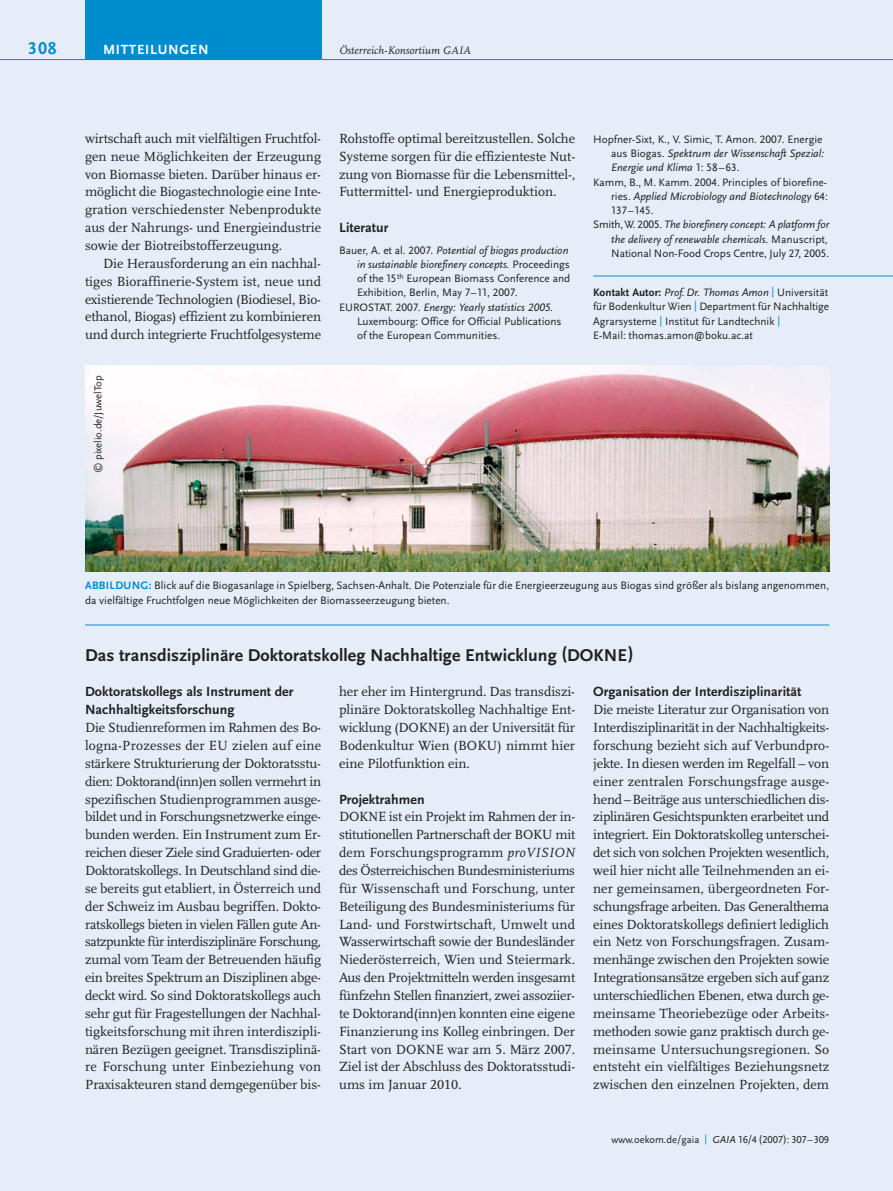
<style>
.page{position:relative;width:893px;height:1191px;background:#e5edf8}
.page>*{position:absolute;margin:0;border:0;box-sizing:border-box;transform-origin:0 0}
.t1{font:700 17.85px "Scala Sans LF";letter-spacing:.005em;color:#231f20}
.t2{font:700 17.85px "Scala Sans LF";color:#008dcf}
.t3{font:13.8px/17.9px "Scala LF";color:#231f20;text-align:justify}
.t4{font:700 13.8px/17.9px "Scala Sans LF";letter-spacing:.005em;color:#231f20}
.t5{font:700 13.8px "Scala Sans LF";letter-spacing:.05em;color:#fff}
.t6{font:11.25px/14.2px "Scala Sans LF";color:#231f20}
.t7{font:italic 11.25px "Scala Sans LF";color:#231f20}
.t8{font:italic 11.25px "Scala LF";color:#231f20}
.t9{font:10.5px "Scala Sans LF";color:#231f20}
.s1{font-style:normal}
.s2{font-weight:700}
.s3{font-style:italic}
.s4{color:#008dcf}
.s5{font-weight:700;color:#008dcf}
</style>
<div class="page">
<div style="left:85px;top:0;width:236px;height:60px;background:#008dcf"></div>
<hr style="left:0;top:59px;width:893px;height:1px;background:#008dcf">
<img style="left:85px;top:366px;width:744px;height:205px">
<hr style="left:593px;top:276px;width:300px;height:1px;background:#008dcf">
<hr style="left:85px;top:624px;width:744px;height:1px;background:#008dcf">
<p class="t2" style="left:28px;top:41px;width:30px">308</p>
<p class="t5" style="left:103px;top:44px;width:107px">MITTEILUNGEN</p>
<p class="t8" style="left:339px;top:45px;width:133px">Österreich-Konsortium GAIA</p>
<p class="t3" style="left:85px;top:131px;width:238px">wirt schaft auch mit vielfältigen Fruchtfol&shy;gen neue Möglichkeiten der Erzeugung von Biomasse bieten. Darüber hinaus er&shy;möglicht die Biogastechnologie eine Inte - gration verschiedenster Nebenprodukte aus der Nahrungs- und Energieindustrie sowie der Biotreibstofferzeugung.</p>
<p class="t3" style="left:85px;top:256px;width:238px;text-indent:18px">Die Herausforderung an ein nachhal&shy;tiges Bioraffinerie-System ist, neue und exis tierende Technologien (Biodiesel, Bio&shy;ethanol, Biogas) effizient zu kombinieren und durch integrierte Fruchtfolgesysteme</p>
<p class="t9" style="left:94px;top:473px;width:100px;rotate:-90deg">© pixelio.de/JuwelTop</p>
<p class="t3" style="left:339px;top:131px;width:238px">Rohstoffe optimal bereitzustellen. Solche Systeme sorgen für die effizienteste Nut&shy;zung von Biomasse für die Lebensmittel-, Futtermittel- und Energieproduktion.</p>
<p class="t4" style="left:339px;top:220px;width:51px">Literatur</p>
<p class="t7" style="left:339px;top:245px;width:231px"><span class="s1">Bauer, A. et al. 2007.</span> Potential of biogas production</p>
<p class="t7" style="left:357px;top:260px;width:214px">in sustainable biorefinery concepts. <span class="s1">Proceedings</span></p>
<p class="t6" style="left:357px;top:272px;width:215px">of the 15<sup>th</sup> European Biomass Conference and</p>
<p class="t6" style="left:357px;top:286px;width:162px">Exhibi tion, Berlin, May 7–11, 2007.</p>
<p class="t7" style="left:339px;top:302px;width:216px"><span class="s1">EUROSTAT. 2007.</span> Energy: Yearly statistics 2005.</p>
<p class="t6" style="left:357px;top:315px;width:206px">Luxem bourg: Office for Official Publications</p>
<p class="t6" style="left:357px;top:329px;width:145px">of the European Communities.</p>
<p class="t6" style="left:593px;top:133px;width:231px">Hopfner-Sixt, K., V. Simic, T. Amon. 2007. Energie</p>
<p class="t7" style="left:611px;top:149px;width:215px"><span class="s1">aus Biogas.</span> Spektrum der Wissenschaft Spezial:</p>
<p class="t7" style="left:611px;top:163px;width:130px">Energie und Klima <span class="s1">1: 58–63.</span></p>
<p class="t6" style="left:593px;top:176px;width:235px">Kamm, B., M. Kamm. 2004. Principles of biorefine-</p>
<p class="t7" style="left:611px;top:192px;width:218px"><span class="s1">ries.</span> Applied Microbiology and Biotechnology <span class="s1">64:</span></p>
<p class="t6" style="left:611px;top:204px;width:44px">137–145.</p>
<p class="t7" style="left:593px;top:220px;width:238px"><span class="s1">Smith,W. 2005.</span> The biorefinery concept: A platform for</p>
<p class="t7" style="left:611px;top:234px;width:218px">the delivery of renewable chemicals. <span class="s1">Manuscript,</span></p>
<p class="t6" style="left:611px;top:247px;width:220px">National Non-Food Crops Centre, July 27, 2005.</p>
<p class="t6" style="left:593px;top:286px;width:238px"><span class="s2">Kontakt Autor:</span> <span class="s3">Prof. Dr. Thomas Amon</span> <span class="s4">|</span> Universität für Bodenkultur Wien <span class="s4">|</span> Department für Nachhaltige Agrarsysteme <span class="s4">|</span> Institut für Landtechnik <span class="s4">|<br></span>E-Mail: thomas.amon@boku.ac.at</p>
<p class="t6" style="left:85px;top:579px;width:746px"><span class="s5">ABBILDUNG:</span> Blick auf die Biogasanlage in Spielberg, Sachsen-Anhalt. Die Potenziale für die Energieerzeugung aus Biogas sind größer als bislang angenommen, da vielfältige Fruchtfolgen neue Möglichkeiten der Biomasseerzeugung bieten.</p>
<p class="t1" style="left:85px;top:647px;width:550px">Das transdisziplinäre Doktorats kolleg Nachhaltige Entwicklung (DOKNE)</p>
<p class="t4" style="left:85px;top:684px;width:210px">Doktoratskollegs als Instrument der<br>Nachhaltigkeitsforschung</p>
<p class="t3" style="left:85px;top:720px;width:238px">Die Studienreformen im Rahmen des Bo&shy;logna-Prozesses der EU zielen auf eine stärkere Strukturierung der Doktoratsstu&shy;dien: Doktorand(inn)en sollen vermehrt in spezifischen Studienprogrammen ausge&shy;bildet und in Forschungsnetzwerke einge&shy;bunden werden. Ein Instrument zum Er&shy;reichen dieser Ziele sind Graduierten- oder Doktoratskollegs. In Deutschland sind die&shy;se bereits gut etabliert, in Österreich und der Schweiz im Ausbau begriffen. Dokto&shy;ratskollegs bieten in vielen Fällen gute An&shy;satzpunkte für interdisziplinäre Forschung, zumal vom Team der Betreuenden häufig ein breites Spektrum an Disziplinen abge&shy;deckt wird. So sind Doktoratskollegs auch sehr gut für Fragestellungen der Nachhal&shy;tigkeitsforschung mit ihren interdiszipli&shy;nären Bezügen geeignet. Transdisziplinä&shy;re Forschung unter Einbeziehung von Praxisakteuren stand demgegenüber bis-</p>
<p class="t3" style="left:339px;top:684px;width:238px">her eher im Hintergrund. Das transdiszi&shy;plinäre Doktoratskolleg Nachhaltige Ent&shy;wicklung (DOKNE) an der Universität für Bodenkultur Wien (BOKU) nimmt hier ei ne Pilotfunktion ein.</p>
<p class="t4" style="left:339px;top:791px;width:87px">Projektrahmen</p>
<p class="t3" style="left:339px;top:809px;width:238px">DOKNE ist ein Projekt im Rahmen der in&shy;stitutionellen Partnerschaft der BOKU mit dem Forschungsprogramm <span class="s3">proVISION </span>des Österreichischen Bundesministeriums für Wissenschaft und Forschung, unter Beteiligung des Bundesministeriums für Land- und Forstwirtschaft, Umwelt und Wasserwirtschaft sowie der Bundesländer Niederösterreich, Wien und Steiermark.<br>Aus den Projektmitteln werden insgesamt fünfzehn Stellen finanziert, zwei assoziier - te Doktorand(inn)en konnten eine eigene Finanzierung ins Kolleg einbringen. Der Start von DOKNE war am 5. März 2007.<br>Ziel ist der Abschluss des Doktoratsstudi - ums im Januar 2010.</p>
<p class="t4" style="left:593px;top:684px;width:210px">Organisation der Interdisziplinarität</p>
<p class="t3" style="left:593px;top:702px;width:238px">Die meiste Literatur zur Or gani sa tion von Interdisziplinarität in der Nachhaltigkeits&shy;forschung bezieht sich auf Verbundpro - jek te. In diesen werden im Re gelfall – von einer zentralen Forschungsfrage ausge&shy;hend –Beiträge aus unterschiedlichen dis&shy;ziplinären Gesichtspunkten erarbeitet und integriert. Ein Doktoratskolleg unterschei - det sich von solchen Projekten wesentlich, weil hier nicht alle Teilnehmenden an ei&shy;ner gemeinsamen, übergeordneten For - schungs frage arbeiten. Das Generalthema eines Doktoratskollegs definiert lediglich ein Netz von Forschungsfragen. Zusam - menhänge zwischen den Projekten sowie Integrationsansätze ergeben sich auf ganz un terschiedlichen Ebenen, etwa durch ge&shy;meinsame Theoriebezüge oder Arbeits&shy;methoden sowie ganz praktisch durch ge&shy;meinsame Untersuchungsregionen. So entsteht ein vielfältiges Beziehungsnetz zwischen den einzelnen Projekten, dem</p>
<p class="t9" style="left:611px;top:1135px;width:219px">www.oekom.de/gaia <span class="s4">|</span> <span class="s3">GAIA</span> 16/4(2007): 307–309</p>
</div>
